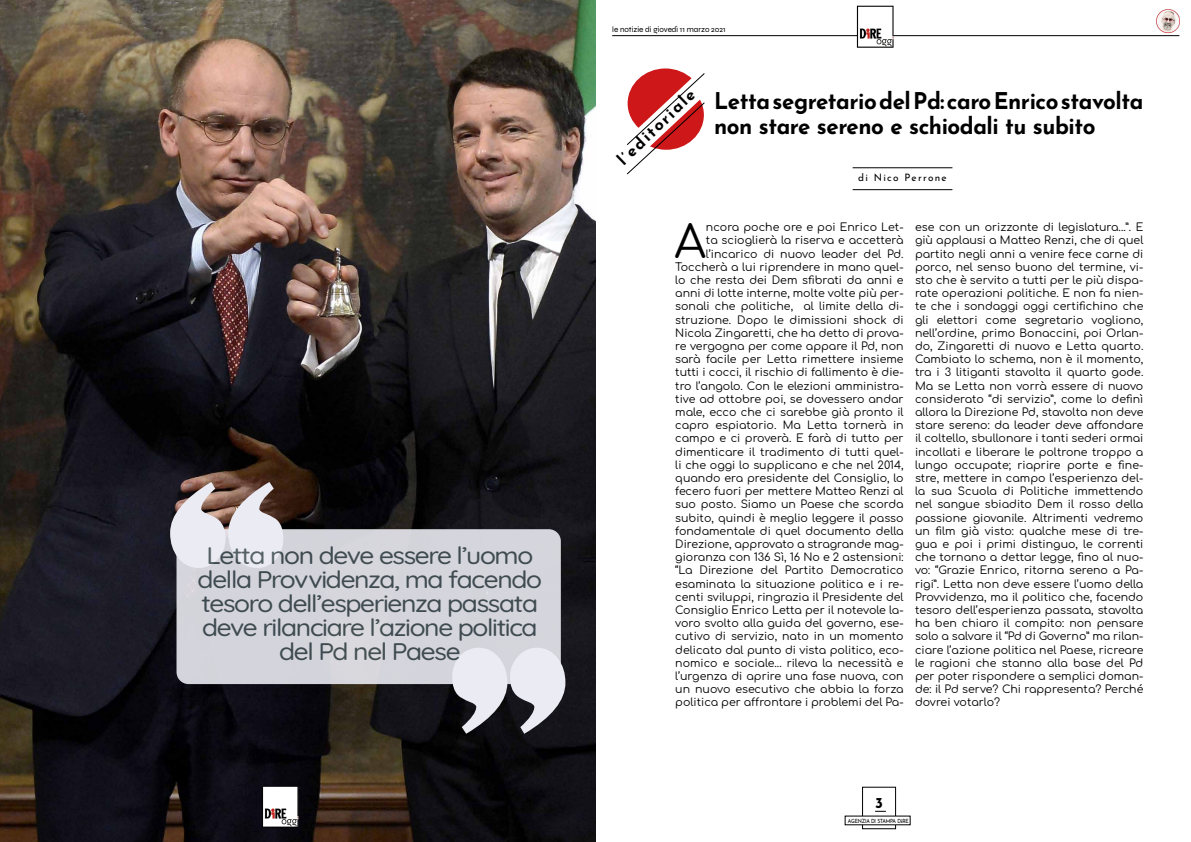
<style>
.page{position:relative;width:1191px;height:842px;background:#fff}
.page>*{position:absolute;margin:0;border:0;box-sizing:border-box;transform-origin:0 0}
.t1{font:44.8px "Comfortaa";color:#000}
.t2{font:300 24px/24px "Quicksand";letter-spacing:-.05em;color:#445258;text-align:center;scale:1.1 1}
.t3{font:700 23px/25px "Josefin Sans";letter-spacing:-.02em;color:#000}
.t4{font:700 16px "Josefin Sans";color:#000}
.t5{font:700 15px "Josefin Sans";color:#000}
.t6{font:11px/13.2px "Comfortaa";color:#000;text-align:right}
.t7{font:10.2px "Josefin Sans";letter-spacing:.13em;color:#000}
.t8{font:8px "Syne";color:#000}
.t9{font:5.7px "Josefin Sans";letter-spacing:-.04em;color:#000;scale:.88 1}
.s1{font-weight:700}
</style>
<div class="page">
<svg style="left:627px;top:68px;width:78px;height:107px"></svg>
<img style="left:1156px;top:9px;width:24px;height:25px">
<hr style="left:852px;top:189px;width:100px;height:1px;background:#000">
<hr style="left:852px;top:167px;width:100px;height:1px;background:#000">
<img style="left:0;top:0;width:595px;height:842px">
<svg style="left:170px;top:482px;width:113px;height:86px;background:#a19290"></svg>
<svg style="left:452px;top:648px;width:113px;height:86px;background:#7b7b81"></svg>
<svg style="left:176px;top:529px;width:385px;height:155px;background:#d7d6de"></svg>
<hr style="left:612px;top:35px;width:567px;height:1px;background:#000">
<div style="left:862px;top:787px;width:34px;height:42px;background:#fff;border:1px solid #000"></div>
<div style="left:845px;top:816px;width:65px;height:9px;background:#fff"></div>
<img style="left:842px;top:5px;width:74px;height:42px">
<img style="left:247px;top:784px;width:73px;height:43px">
<h2 class="t2" style="left:198px;top:541px;width:314px">Letta non deve essere l’uomo della Provvidenza, ma facendo tesoro dell’esperienza passata deve rilanciare l’azione politica del Pd nel Paese</h2>
<p class="t8" style="left:612px;top:24px;width:115px">le notizie di giovedì 11 marzo 2021</p>
<h3 class="t4" style="left:611px;top:153px;width:103px;rotate:-44deg">l’editoriale</h3>
<h3 class="t3" style="left:714px;top:86px;width:431px">Letta segretario del Pd: caro Enrico stavolta non stare sereno e schiodali tu subito</h3>
<p class="t7" style="left:858px;top:170px;width:90px">di Nico Perrone</p>
<p class="t6" style="left:675px;top:219px;width:230px">ncora poche ore e poi Enrico Let-<br>ta scioglierà la riserva e accetterà l’incarico di nuovo leader del Pd.<br>Toccherà a lui riprendere in mano quel&shy;lo che resta dei Dem sfibrati da anni e anni di lotte interne, molte volte più per&shy;sonali che politiche, al limite della di&shy;struzione. Dopo le dimissioni shock di Nicola Zingaretti, che ha detto di prova&shy;re vergogna per come appare il Pd, non sarà facile per Letta rimettere insieme tutti i cocci, il rischio di fallimento è die&shy;tro l’angolo. Con le elezioni amministra&shy;tive ad ottobre poi, se dovessero andar male, ecco che ci sarebbe già pronto il capro espiatorio. Ma Letta tornerà in campo e ci proverà. E farà di tutto per dimenticare il tradimento di tutti quel&shy;li che oggi lo supplicano e che nel 2014, quando era presidente del Consiglio, lo fecero fuori per mettere Matteo Renzi al suo posto. Siamo un Paese che scorda subito, quindi è meglio leggere il passo fondamentale di quel documento della Direzione, approvato a stragrande mag&shy;gioranza con 136 Sì, 16 No e 2 astensioni: “La Direzione del Partito Democratico esaminata la situazione politica e i re&shy;centi sviluppi, ringrazia il Presidente del Consiglio Enrico Letta per il notevole la&shy;voro svolto alla guida del governo, ese&shy;cutivo di servizio, nato in un momento delicato dal punto di vista politico, eco&shy;nomico e sociale... rileva la necessità e l’urgenza di aprire una fase nuova, con un nuovo esecutivo che abbia la forza politica per affrontare i problemi del Pa-</p>
<p class="t6" style="left:915px;top:219px;width:230px;text-align:justify">ese con un orizzonte di legislatura...”. E giù applausi a Matteo Renzi, che di quel partito negli anni a venire fece carne di porco, nel senso buono del termine, vi&shy;sto che è servito a tutti per le più dispa&shy;rate operazioni politiche. E non fa nien&shy;te che i sondaggi oggi certifichino che gli elettori come segretario vogliono, nell’ordine, primo Bonaccini, poi Orlan&shy;do, Zingaretti di nuovo e Letta quarto.<br>Cambiato lo schema, non è il momento, tra i 3 litiganti stavolta il quarto gode.<br>Ma se Letta non vorrà essere di nuovo considerato “di servizio”, come lo definì allora la Direzione Pd, stavolta non deve stare sereno: da leader deve affondare il coltello, sbullonare i tanti sederi ormai incollati e liberare le poltrone troppo a lungo occupate; riaprire porte e fine&shy;stre, mettere in campo l’esperienza del&shy;la sua Scuola di Politiche immettendo nel sangue sbiadito Dem il rosso della passione giovanile. Altrimenti vedremo un film già visto: qualche mese di tre&shy;gua e poi i primi distinguo, le correnti che tornano a dettar legge, fino al nuo&shy;vo: “Grazie Enrico, ritorna sereno a Pa&shy;rigi”. Letta non deve essere l’uomo della Provvidenza, ma il politico che, facendo tesoro dell’esperienza passata, stavolta ha ben chiaro il compito: non pensare solo a salvare il “Pd di Governo” ma rilan&shy;ciare l’azione politica nel Paese, ricreare le ragioni che stanno alla base del Pd per poter rispondere a semplici doman&shy;de: il Pd serve? Chi rappresenta? Perché dovrei votarlo?</p>
<h1 class="t1" style="left:674px;top:201px;width:33px">A</h1>
<h3 class="t5" style="left:875px;top:792px;width:9px">3</h3>
<p class="t9" style="left:848px;top:816px;width:71px">AGENZIA DI STAMPA D<span class="s1">i</span>RE</p>
</div>
